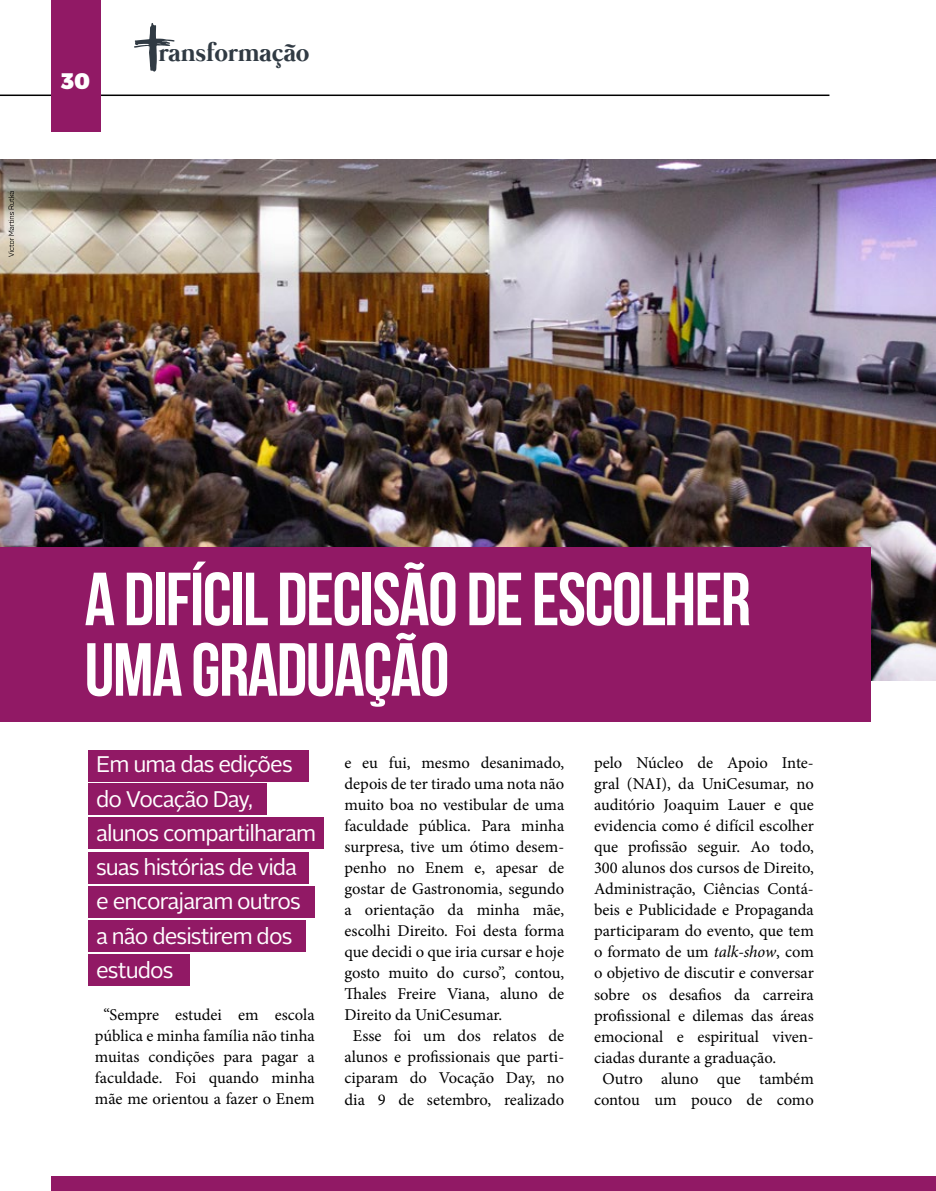
<style>
.page{position:relative;width:936px;height:1191px;background:#fff}
.page>*{position:absolute;margin:0;border:0;box-sizing:border-box;transform-origin:0 0}
.t1{font:700 75px/70.5px "Bebas Neue";letter-spacing:-.02em;color:#fff}
.t2{font:700 25.65px "Mermaid Swash Caps";color:#303a43}
.t3{font:22.5px/34.2px "Alright Sans";letter-spacing:-.04em;color:#fff}
.t4{font:900 22.5px "Montserrat";color:#fff}
.t5{font:16.5px/21px "Minion Pro";color:#000;text-align:center}
.s1{font-style:italic}
</style>
<div class="page">
<hr style="left:0;top:95px;width:829px;height:1px;background:#000">
<div style="left:51px;top:0;width:50px;height:131px;background:#911965"></div>
<svg style="left:134px;top:23px;width:41px;height:49px"></svg>
<div style="left:51px;top:1176px;width:884px;height:15px;background:#911965"></div>
<img style="left:0;top:159px;width:935px;height:521px">
<div style="left:88px;top:749px;width:221px;height:32px;background:#911965"></div>
<div style="left:88px;top:783px;width:179px;height:32px;background:#911965"></div>
<div style="left:88px;top:817px;width:236px;height:32px;background:#911965"></div>
<div style="left:0;top:547px;width:870px;height:175px;background:#911965"></div>
<div style="left:88px;top:851px;width:221px;height:32px;background:#911965"></div>
<div style="left:88px;top:886px;width:227px;height:31px;background:#911965"></div>
<div style="left:88px;top:920px;width:218px;height:32px;background:#911965"></div>
<div style="left:88px;top:954px;width:102px;height:32px;background:#911965"></div>
<svg style="left:8px;top:191px;width:6px;height:66px"></svg>
<h3 class="t4" style="left:61px;top:67px;width:30px">30</h3>
<h2 class="t2" style="left:158px;top:38px;width:152px">ransformação</h2>
<h1 class="t1" style="left:85px;top:563px;width:667px">A DIFÍCIL DECISÃO DE ESCOLHER<br>UMA GRADUAÇÃO</h1>
<h3 class="t3" style="left:96px;top:748px;width:222px">Em uma das edições do Vocação Day, alunos compartilharam suas histórias de vida<br>e encorajaram outros a não desistirem dos estudos</h3>
<p class="t5" style="left:95px;top:1004px;width:221px">“Sempre estudei em escola pública e minha família não tinha muitas condições para pagar a faculdade. Foi quando minha mãe me orientou a fazer o Enem</p>
<p class="t5" style="left:344px;top:752px;width:221px">e eu fui, mesmo desanimado,</p>
<p class="t5" style="left:344px;top:773px;width:221px">depois de ter tirado uma nota não</p>
<p class="t5" style="left:344px;top:794px;width:221px">muito boa no vestibular de uma</p>
<p class="t5" style="left:344px;top:815px;width:221px">faculdade pública. Para minha</p>
<p class="t5" style="left:344px;top:836px;width:221px">surpresa, tive um ótimo desem-</p>
<p class="t5" style="left:344px;top:857px;width:221px">penho no Enem e, apesar de</p>
<p class="t5" style="left:344px;top:878px;width:221px">gostar de Gastronomia, segundo</p>
<p class="t5" style="left:344px;top:899px;width:221px">a orientação da minha mãe,</p>
<p class="t5" style="left:344px;top:920px;width:221px">escolhi Direito. Foi desta forma</p>
<p class="t5" style="left:344px;top:941px;width:221px">que decidi o que iria cursar e hoje</p>
<p class="t5" style="left:344px;top:962px;width:221px">gosto muito do curso”, contou,</p>
<p class="t5" style="left:344px;top:983px;width:221px">Thales Freire Viana, aluno de</p>
<p class="t5" style="left:344px;top:1004px;width:159px">Direito da UniCesumar.</p>
<p class="t5" style="left:353px;top:1025px;width:213px">Esse foi um dos relatos de</p>
<p class="t5" style="left:344px;top:1046px;width:221px">alunos e profissionais que parti-</p>
<p class="t5" style="left:344px;top:1067px;width:221px">ciparam do Vocação Day, no</p>
<p class="t5" style="left:344px;top:1088px;width:221px">dia 9 de setembro, realizado</p>
<p class="t5" style="left:594px;top:752px;width:221px">pelo Núcleo de Apoio Inte-</p>
<p class="t5" style="left:594px;top:773px;width:221px">gral (NAI), da UniCesumar, no</p>
<p class="t5" style="left:594px;top:794px;width:221px">auditório Joaquim Lauer e que</p>
<p class="t5" style="left:594px;top:815px;width:221px">evidencia como é difícil escolher</p>
<p class="t5" style="left:594px;top:836px;width:221px">que profissão seguir. Ao todo,</p>
<p class="t5" style="left:594px;top:857px;width:221px">300 alunos dos cursos de Direito,</p>
<p class="t5" style="left:594px;top:878px;width:221px">Administração, Ciências Contá-</p>
<p class="t5" style="left:594px;top:899px;width:221px">beis e Publicidade e Propaganda</p>
<p class="t5" style="left:594px;top:920px;width:221px">participaram do evento, que tem</p>
<p class="t5" style="left:594px;top:941px;width:221px">o formato de um <span class="s1">talk-show</span>, com</p>
<p class="t5" style="left:594px;top:962px;width:221px">o objetivo de discutir e conversar</p>
<p class="t5" style="left:594px;top:983px;width:221px">sobre os desafios da carreira</p>
<p class="t5" style="left:594px;top:1004px;width:221px">profissional e dilemas das áreas</p>
<p class="t5" style="left:594px;top:1025px;width:221px">emocional e espiritual viven-</p>
<p class="t5" style="left:594px;top:1046px;width:184px">ciadas durante a graduação.</p>
<p class="t5" style="left:602px;top:1067px;width:213px">Outro aluno que também</p>
<p class="t5" style="left:594px;top:1088px;width:221px">contou um pouco de como</p>
</div>
